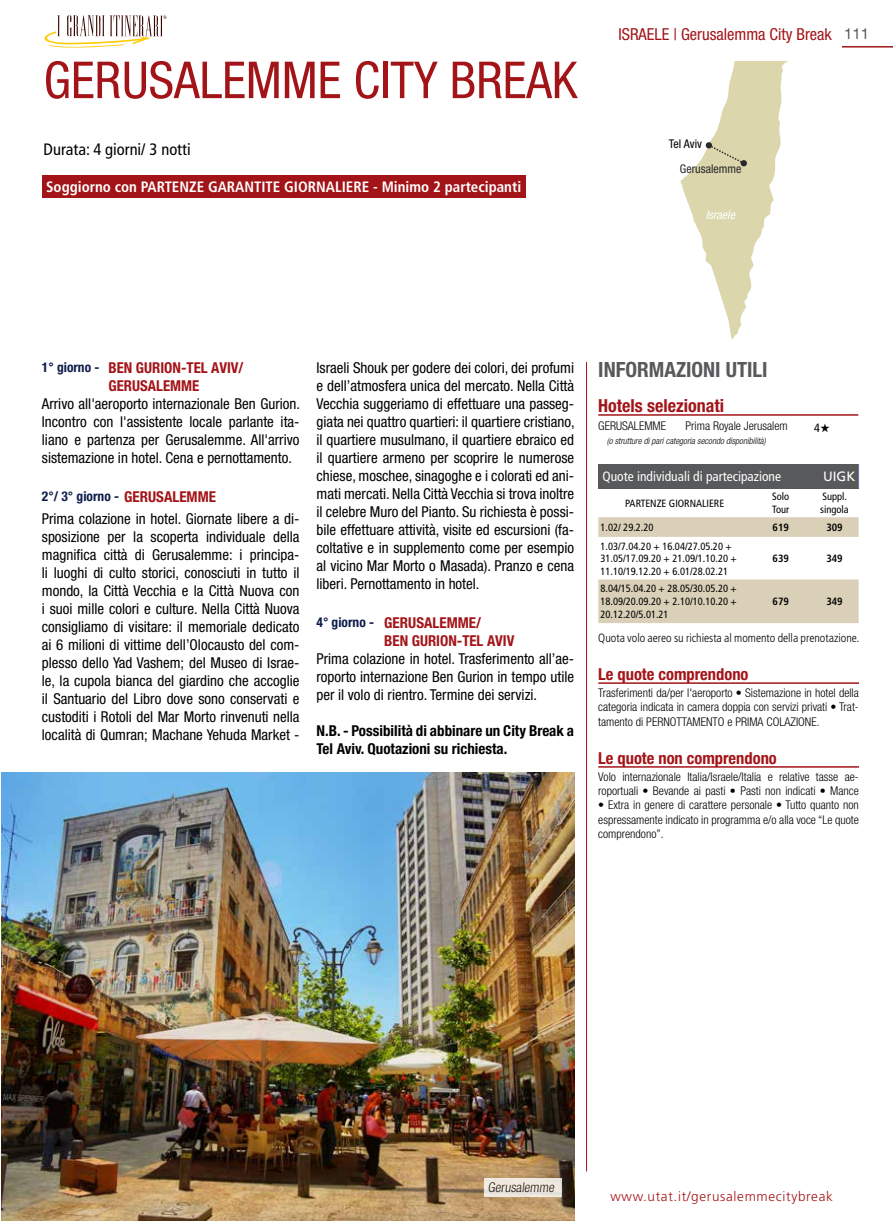
<style>
.page{position:relative;width:893px;height:1221px;background:#fff}
.page>*{position:absolute;margin:0;border:0;box-sizing:border-box;transform-origin:0 0}
.t1{font:condensed 51px "Helvetica Neue LT Std";color:#a31418}
.t2{font:700 condensed 21px "Helvetica Neue LT Std";color:#58595b}
.t3{font:700 condensed 18px "Helvetica Neue LT Std";color:#a31418}
.t4{font:700 condensed 16.5px "Helvetica Neue LT Std";color:#a31418}
.t5{font:condensed 16.5px "Helvetica Neue LT Std";color:#a31418}
.t6{font:condensed 16.5px "Frutiger LT Std";color:#000}
.t7{font:condensed 15px/18px "Helvetica Neue LT Std";color:#000;text-align:justify}
.t8{font:700 condensed 15px/18px "Helvetica Neue LT Std";color:#000}
.t9{font:700 condensed 15px/18px "Helvetica Neue LT Std";color:#a31418}
.t10{font:700 condensed 15px "Frutiger LT Std";color:#fff}
.t11{font:700 condensed 13.5px "Helvetica Neue LT Std";color:#0d1c4b}
.t12{font:300 13.5px "Frutiger LT Std";letter-spacing:.05em;color:#a31418}
.t13{font:condensed 13.5px "Frutiger LT Std";color:#fff}
.t14{font:300 condensed 13.5px "Helvetica Neue LT Std";color:#000}
.t15{font:13.5px "Frutiger LT Std";color:#fff}
.t16{font:300 condensed 12px/14.4px "Helvetica Neue LT Std";color:#000;text-align:justify}
.t17{font:300 condensed 12px "Frutiger LT Std";color:#000}
.t18{font:condensed 12px "Helvetica Neue LT Std";color:#292829}
.t19{font:condensed 12px "Helvetica Neue LT Std";color:#000}
.t20{font:italic condensed 12px "Helvetica Neue LT Std";color:#fff}
.t21{font:condensed 12px "Frutiger LT Std";color:#000}
.t22{font:condensed 10.5px/12.6px "Frutiger LT Std";color:#000}
.t23{font:700 condensed 10.5px "Frutiger LT Std";color:#000}
.t24{font:italic 300 condensed 9px "Helvetica Neue LT Std";color:#000}
.s1{font-stretch:normal;font-size:15px;color:#58595b}
.s2{font-size:13.5px;color:#0d1c4b}
.s3{font-size:15px;color:#a31418}
</style>
<div class="page">
<svg style="left:44px;top:15px;width:123px;height:33px"></svg>
<img style="left:2px;top:772px;width:572px;height:448px">
<hr style="left:842px;top:46px;width:51px;height:2px;background:#a31418">
<hr style="left:586px;top:362px;width:1px;height:809px;background:#a31418">
<div style="left:484px;top:1178px;width:77px;height:18px;background:linear-gradient(to right,#efe8df,#ede7df)"></div>
<svg style="left:680px;top:62px;width:106px;height:278px"></svg>
<hr style="left:598px;top:682px;width:261px;height:1px;background:#a31418">
<hr style="left:598px;top:766px;width:261px;height:1px;background:#a31418">
<hr style="left:598px;top:414px;width:260px;height:1px;background:#a31418">
<div style="left:598px;top:464px;width:261px;height:24px;background:#58595b"></div>
<svg style="left:598px;top:517px;width:261px;height:106px"></svg>
<svg style="left:858px;top:464px;width:1px;height:24px"></svg>
<div style="left:42px;top:175px;width:484px;height:22px;background:#a31418"></div>
<h1 class="t1" style="left:44px;top:51px;width:510px">GERUSALEMME city break</h1>
<p class="t6" style="left:44px;top:140px;width:149px">Durata: 4 giorni/ 3 notti</p>
<p class="t10" style="left:46px;top:178px;width:477px">Soggiorno con PARTENZE GARANTITE GIORNALIERE - Minimo 2 partecipanti</p>
<p class="t5" style="left:618px;top:25px;width:252px">ISRAELE | Gerusalemma City Break <span class="s1">111</span></p>
<p class="t19" style="left:669px;top:136px;width:35px">Tel Aviv</p>
<p class="t18" style="left:680px;top:162px;width:63px">Gerusalemme</p>
<p class="t20" style="left:706px;top:207px;width:31px">Israele</p>
<p class="t9" style="left:108px;top:358px;width:137px;text-indent:-67px"><span class="s2">1° giorno -</span> BEN GURION-TEL AVIV/<br>GERUSALE</p>
<p class="t9" style="left:170px;top:376px;width:30px">MME</p>
<p class="t7" style="left:42px;top:394px;width:260px">Arrivo all'aeroporto internazionale Ben Gurion.<br>Incontro con l'assistente locale parlante ita&shy;liano e partenza per Gerusalemme. All'arrivo sistemazione in hotel. Cena e pernottamento.</p>
<p class="t11" style="left:42px;top:488px;width:123px">2°/ 3° giorno - <span class="s3">GERUSALE</span></p>
<p class="t9" style="left:187px;top:487px;width:30px">MME</p>
<p class="t7" style="left:42px;top:509px;width:259px">Prima colazione in hotel. Giornate libere a di&shy;sposizione per la scoperta individuale della magnifica città di Gerusalemme: i principa&shy;li luoghi di culto storici, conosciuti in tutto il mondo, la Città Vecchia e la Città Nuova con i suoi mille colori e culture. Nella Città Nuova consigliamo di visitare: il memoriale dedicato ai 6 milioni di vittime dell’Olocausto del com&shy;plesso dello Yad Vashem; del Museo di Israe&shy;le, la cupola bianca del giardino che accoglie il Santuario del Libro dove sono conservati e custoditi i Rotoli del Mar Morto rinvenuti nella località di Qumran; Machane Yehuda Market -</p>
<p class="t7" style="left:317px;top:358px;width:260px">Israeli Shouk per godere dei colori, dei profumi e dell’atmosfera unica del mercato. Nella Città Vecchia suggeriamo di effettuare una passeg&shy;giata nei quattro quartieri: il quartiere cristiano, il quartiere musulmano, il quartiere ebraico ed il quartiere armeno per scoprire le numerose chiese, moschee, sinagoghe e i colorati ed ani&shy;mati mercati. Nella Città Vecchia si trova inoltre il celebre Muro del Pianto. Su richiesta è possi&shy;bile effettuare attività, visite ed escursioni (fa&shy;coltative e in supplemento come per esempio al vicino Mar Morto o Masada). Pranzo e cena liberi. Pernottamento in hotel.</p>
<p class="t11" style="left:317px;top:614px;width:109px">4° giorno - <span class="s3">GERUSALE</span></p>
<p class="t9" style="left:384px;top:613px;width:132px;text-indent:62px">MME/<br>BEN GURION-TEL AVIV</p>
<p class="t7" style="left:317px;top:649px;width:259px">Prima colazione in hotel. Trasferimento all’ae&shy;roporto internazione Ben Gurion in tempo utile per il volo di rientro. Termine dei servizi.</p>
<p class="t8" style="left:317px;top:721px;width:259px">N.B. - Possibilità di abbinare un City Break a<br>Tel Aviv. Quotazioni su richiesta.</p>
<h2 class="t2" style="left:598px;top:357px;width:11px">Info</h2>
<h2 class="t2" style="left:637px;top:357px;width:132px">rmazion i utili</h2>
<p class="t3" style="left:598px;top:395px;width:127px">Hotels selezionati</p>
<p class="t16" style="left:598px;top:419px;width:69px">GERUSALEMME</p>
<p class="t16" style="left:685px;top:419px;width:104px">Prima Royale Jerusalem</p>
<p class="t21" style="left:814px;top:420px;width:17px">4★</p>
<p class="t24" style="left:607px;top:436px;width:160px">(o strutture di pari categoria secondo disponibilità)</p>
<p class="t13" style="left:603px;top:469px;width:180px">Quote individuali di partecipazione</p>
<p class="t15" style="left:823px;top:468px;width:34px">UIGK</p>
<p class="t22" style="left:625px;top:497px;width:101px">PARTENZE GIORNALIERE</p>
<p class="t22" style="left:772px;top:490px;width:19px">Solo<br>Tour</p>
<p class="t22" style="left:820px;top:490px;width:30px">Suppl. singola</p>
<p class="t22" style="left:600px;top:521px;width:55px">1.02/ 29.2.20</p>
<p class="t23" style="left:772px;top:521px;width:18px">619</p>
<p class="t23" style="left:826px;top:521px;width:18px">309</p>
<p class="t22" style="left:600px;top:539px;width:138px">1.03/7.04.20 + 16.04/27.05.20 +<br>31.05/17.09.20 + 21.09/1.10.20 +<br>11.10/19.12.20 + 6.01/28.02.21</p>
<p class="t23" style="left:772px;top:552px;width:18px">639</p>
<p class="t23" style="left:826px;top:552px;width:18px">349</p>
<p class="t22" style="left:600px;top:582px;width:138px;line-height:13px;text-align:justify">8.04/15.04.20 + 28.05/30.05.20 + 18.09/20.09.20 + 2.10/10.10.20 + 20.12.20/5.01.21</p>
<p class="t23" style="left:772px;top:595px;width:18px">679</p>
<p class="t23" style="left:826px;top:595px;width:18px">349</p>
<p class="t17" style="left:598px;top:630px;width:263px">Quota volo aereo su richiesta al momento della prenotazione.</p>
<p class="t4" style="left:598px;top:664px;width:152px">Le quote comprendono</p>
<p class="t16" style="left:598px;top:685px;width:262px">Trasferimenti da/per l'aeroporto • Sistemazione in hotel della categoria indicata in camera doppia con servizi privati • Trat&shy;tamento di PERNOTTAMENTO e PRIMA COLAZIONE.</p>
<p class="t4" style="left:598px;top:748px;width:180px">Le quote non comprendono</p>
<p class="t16" style="left:598px;top:769px;width:262px">Volo internazionale Italia/Israele/Italia e relative tasse ae&shy;roportuali • Bevande ai pasti • Pasti non indicati • Mance</p>
<p class="t16" style="left:598px;top:797px;width:262px">• Extra in genere di carattere personale • Tutto quanto non espressamente indicato in programma e/o alla voce “Le quote comprendono”.</p>
<p class="t14" style="left:488px;top:1179px;width:70px">Gerusalemme</p>
<p class="t12" style="left:610px;top:1188px;width:224px">www.utat.it/gerusalemmecitybreak</p>
</div>
